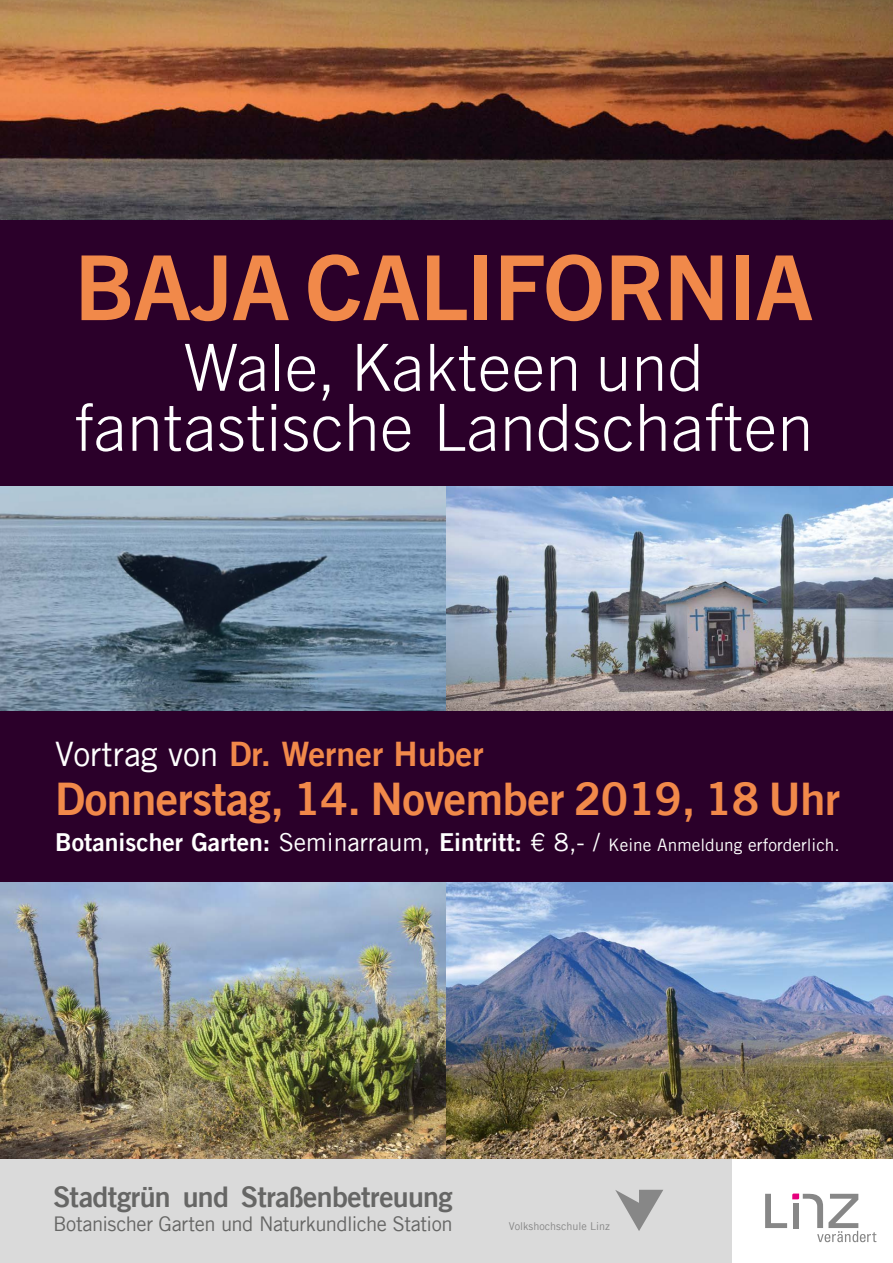
<style>
.page{position:relative;width:893px;height:1263px;background:#fff}
.page>*{position:absolute;margin:0;border:0;box-sizing:border-box;transform-origin:0 0}
.t1{font:700 90px "Trade Gothic Next LT Pro";letter-spacing:-.005em;color:#f1894a}
.t2{font:300 65.25px/60px "Trade Gothic Next LT Pro";color:#fff;text-align:center}
.t3{font:45px "Trade Gothic Bold Two";letter-spacing:-.01em;color:#f1894a}
.t4{font:33.75px "Trade Gothic Bold Two";color:#f1894a}
.t5{font:28.5px "Trade Gothic Bold Two";letter-spacing:-.02em;color:#666665}
.t6{font:24.75px "Trade Gothic Bold Two";color:#fff}
.t7{font:20.25px "Trade Gothic";letter-spacing:-.025em;color:#666665}
.t8{font:10.8px "Trade Gothic";color:#878787}
.s1{font-family:"Trade Gothic";color:#fff}
.s2{font-family:"Trade Gothic"}
.s3{font-family:"Trade Gothic";font-size:17.25px}
</style>
<div class="page">
<svg style="left:765px;top:1193px;width:111px;height:49px"></svg>
<div style="left:0;top:1159px;width:731px;height:104px;background:#dadada"></div>
<div style="left:0;top:0;width:893px;height:1159px;background:#2b002a"></div>
<svg style="left:615px;top:1190px;width:48px;height:41px"></svg>
<img style="left:0;top:0;width:893px;height:219px">
<img style="left:0;top:487px;width:893px;height:223px">
<img style="left:0;top:882px;width:893px;height:277px">
<h1 class="t1" style="left:74px;top:225px;width:741px">BAJA CALIFORNIA</h1>
<h2 class="t2" style="left:74px;top:333px;width:740px">Wale, Kakteen und fantastische Landschaften</h2>
<h3 class="t4" style="left:55px;top:733px;width:430px"><span class="s1">Vortrag von</span> Dr. Werner Huber</h3>
<h3 class="t3" style="left:55px;top:771px;width:786px">Donnerstag, 14. November 2019, 18 Uhr</h3>
<p class="t6" style="left:55px;top:827px;width:786px">Botanischer Garten: <span class="s2">Seminarraum,</span> Eintritt: <span class="s2">€ 8,- /</span> <span class="s3">Keine Anmeldung erforderlich.</span></p>
<p class="t5" style="left:53px;top:1179px;width:401px">Stadtgrün und Straßenbetreuung</p>
<p class="t7" style="left:53px;top:1212px;width:401px">Botanischer Garten und Naturkundliche Station</p>
<p class="t8" style="left:509px;top:1219px;width:103px">Volkshochschule Linz</p>
</div>
